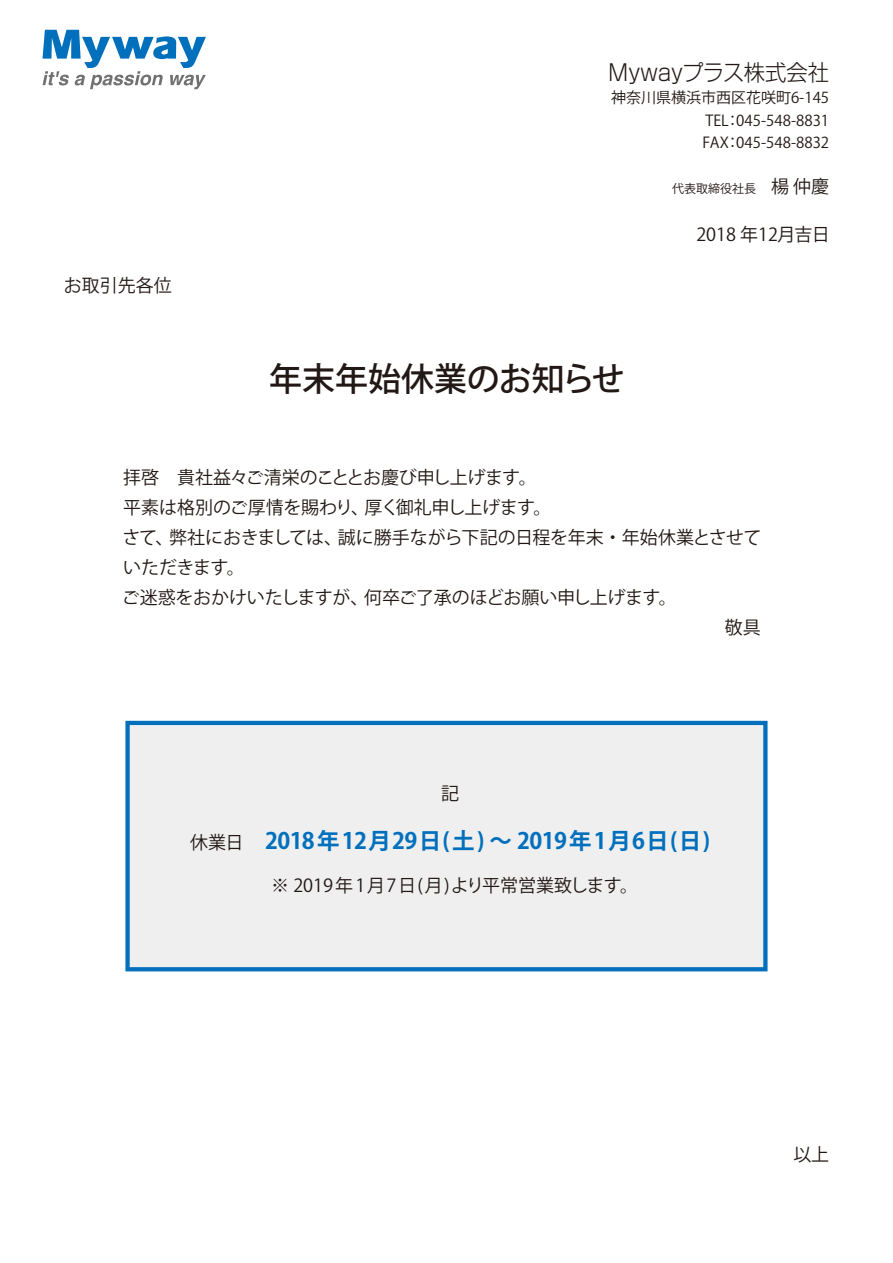
<style>
.page{position:relative;width:893px;height:1263px;background:#fff}
.page>*{position:absolute;margin:0;border:0;box-sizing:border-box;transform-origin:0 0}
.t1{font:500 33px "Koz Go Pro";color:#221815}
.t2{font:700 22.5px "Koz Go Pro";letter-spacing:.05em;color:#006fbc}
.t3{font:300 22.5px "Shin Go Pro";color:#221815;scale:.95 1}
.t4{font:18px "Koz Go Pro";letter-spacing:-.01em;color:#221815}
.t5{font:18px "Koz Go Pro";letter-spacing:-.03em;color:#221815}
.t6{font:15px/22.5px "Koz Go Pro";color:#221815;text-align:justify}
.t7{font:12px "Koz Go Pro";color:#221815}
.s1{font-size:18px}
.s2{font-weight:400;font-size:18px;color:#221815}
</style>
<div class="page">
<div style="left:125px;top:721px;width:642px;height:250px;background:#efefef;border:4px solid #006fbc"></div>
<svg style="left:43px;top:30px;width:163px;height:59px"></svg>
<p class="t3" style="left:608px;top:54px;width:234px">Mywayプラス株式会社</p>
<p class="t6" style="left:702px;top:87px;width:128px;text-indent:-91px">神奈川県横浜市西区花咲町6-145<br>TEL：045-548-8831<br>FAX：045-548-8832</p>
<p class="t7" style="left:672px;top:181px;width:159px">代表取締役社長 <span class="s1">楊 仲慶</span></p>
<p class="t4" style="left:64px;top:274px;width:109px">お取引先各位</p>
<h1 class="t1" style="left:269px;top:357px;width:357px">年末年始休業のお知らせ</h1>
<p class="t4" style="left:696px;top:223px;width:135px">2018 年12月吉日</p>
<p class="t5" style="left:123px;top:465px;width:415px">拝啓　貴社益々ご清栄のこととお慶び申し上げます。</p>
<p class="t4" style="left:123px;top:495px;width:430px">平素は格別のご厚情を賜わり、厚く御礼申し上げます。</p>
<p class="t4" style="left:122px;top:525px;width:640px">さて、弊社におきましては、誠に勝手ながら下記の日程を年末・年始休業とさせて</p>
<p class="t4" style="left:123px;top:555px;width:123px">いただきます。</p>
<p class="t4" style="left:122px;top:585px;width:556px">ご迷惑をおかけいたしますが、何卒ご了承のほどお願い申し上げます。</p>
<p class="t4" style="left:725px;top:615px;width:37px">敬具</p>
<p class="t4" style="left:441px;top:782px;width:19px">記</p>
<p class="t2" style="left:190px;top:826px;width:521px"><span class="s2">休業日 　</span>2018年12月29日(土) ～ 2019年1月6日(日)</p>
<p class="t4" style="left:271px;top:873px;width:369px">※ 2019 年 1月7日(月)より平常営業致します。</p>
<p class="t4" style="left:793px;top:1143px;width:37px">以上</p>
</div>
